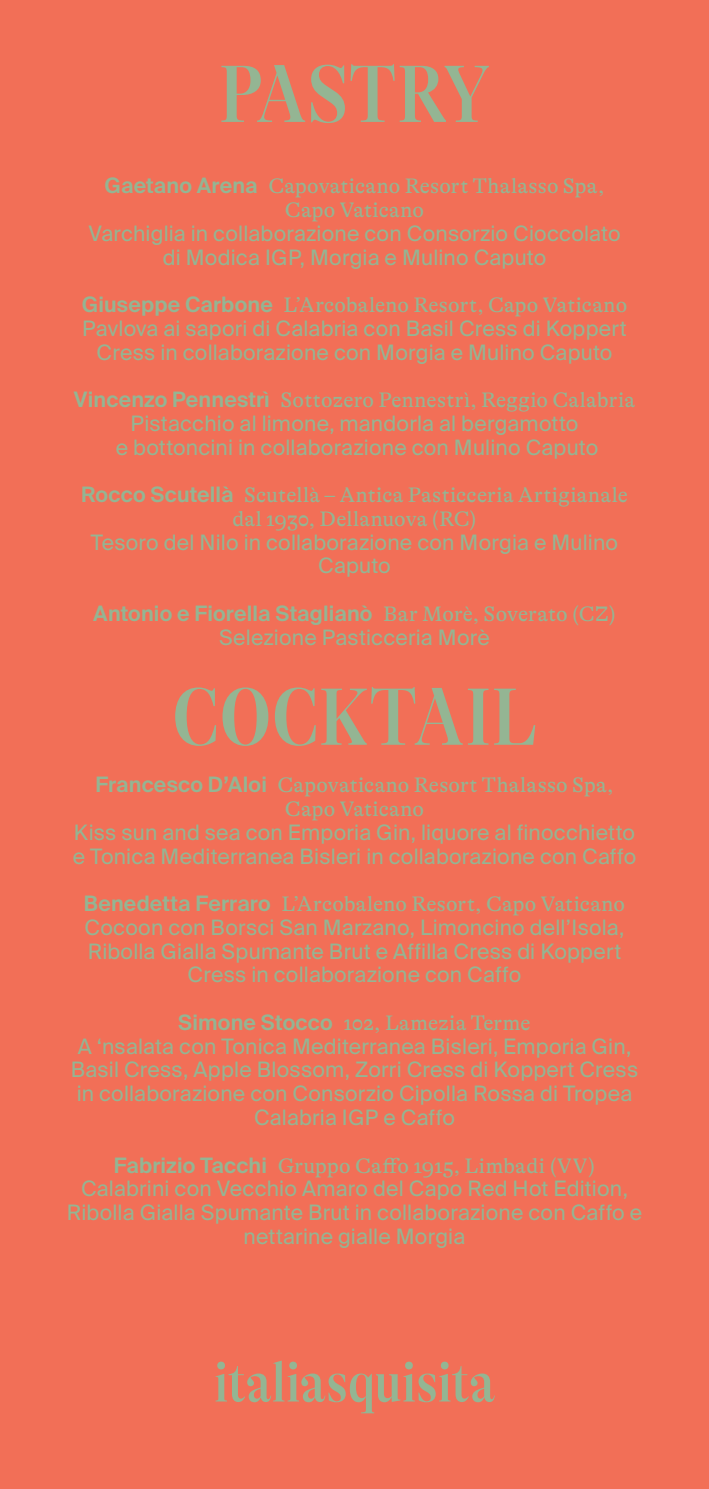
<style>
.page{position:relative;width:709px;height:1489px;background:#fff}
.page>*{position:absolute;margin:0;border:0;box-sizing:border-box;transform-origin:0 0}
.t1{font:500 condensed 82.5px "GT Alpina Fine";letter-spacing:.005em;color:#94b593}
.t2{font:500 condensed 57.5px "GT Alpina Fine";letter-spacing:-.005em;color:#94b593}
._8_10_suisse_int_l_-_box___testo{font:21.25px/23.8px "Suisse Intl";letter-spacing:.01em;color:#94b593;text-align:center}
._8_10_suisse_int_l_-_box___testo-2{font:21.25px/23.8px "GT Alpina";letter-spacing:.01em;color:#94b593;text-align:center}
._8_10_suisse_int_l_-_box___testo-3{font:600 21.25px "Suisse Intl";letter-spacing:.01em;color:#94b593}
.s1{font-family:"Suisse Intl";font-weight:600}
.s2{font-family:"GT Alpina";font-weight:400}
</style>
<div class="page">
<div style="left:0;top:0;width:709px;height:1488px;background:#f26f57"></div>
<p class="t1" style="left:219px;top:48px;width:272px">PASTRY</p>
<p class="_8_10_suisse_int_l_-_box___testo-2" style="left:105px;top:174px;width:501px"><span class="s1">Gaetano Arena</span> Capovaticano Resort Thalasso Spa,<br>Capo Vaticano</p>
<p class="_8_10_suisse_int_l_-_box___testo" style="left:88px;top:221px;width:533px">Varchiglia in collaborazione con Consorzio Cioccolato di Modica IGP, Morgia e Mulino Caputo</p>
<p class="_8_10_suisse_int_l_-_box___testo-2" style="left:82px;top:293px;width:547px"><span class="s1">Giuseppe Carbone</span> L’Arcobaleno Resort, Capo Vaticano</p>
<p class="_8_10_suisse_int_l_-_box___testo" style="left:82px;top:316px;width:546px">Pavlova ai sapori di Calabria con Basil Cress di Koppert<br>Cress in collaborazione con Morgia e Mulino Caputo</p>
<p class="_8_10_suisse_int_l_-_box___testo-2" style="left:74px;top:388px;width:562px"><span class="s1">Vincenzo Pennestrì</span> Sottozero Pennestrì, Reggio Calabria</p>
<p class="_8_10_suisse_int_l_-_box___testo" style="left:116px;top:411px;width:484px">Pistacchio al limone, mandorla al bergamotto<br>e bottoncini in collaborazione con Mulino Caputo</p>
<p class="_8_10_suisse_int_l_-_box___testo-2" style="left:81px;top:483px;width:548px"><span class="s1">Rocco Scutellà</span> Scutellà – Antica Pasticceria Artigianale dal 1930, Dellanuova (RC)</p>
<p class="_8_10_suisse_int_l_-_box___testo" style="left:91px;top:530px;width:529px">Tesoro del Nilo in collaborazione con Morgia e Mulino<br>Caputo</p>
<p class="_8_10_suisse_int_l_-_box___testo-3" style="left:93px;top:601px;width:524px">Antonio e Fiorella Staglianò <span class="s2">Bar Morè, Soverato (CZ)</span></p>
<p class="_8_10_suisse_int_l_-_box___testo" style="left:219px;top:625px;width:272px">Selezione Pasticceria Morè</p>
<p class="t1" style="left:172px;top:671px;width:366px">COCKTAIL</p>
<p class="_8_10_suisse_int_l_-_box___testo-2" style="left:95px;top:773px;width:519px"><span class="s1">Francesco D’Aloi</span> Capovaticano Resort Thalasso Spa,<br>Capo Vaticano</p>
<p class="_8_10_suisse_int_l_-_box___testo" style="left:73px;top:820px;width:565px;text-align:left">Kiss sun and sea con Emporia Gin, liquore al finocchietto e Tonica Mediterranea Bisleri in collaborazione con Caffo</p>
<p class="_8_10_suisse_int_l_-_box___testo-2" style="left:84px;top:892px;width:543px"><span class="s1">Benedetta Ferraro</span> L’Arcobaleno Resort, Capo Vaticano</p>
<p class="_8_10_suisse_int_l_-_box___testo" style="left:84px;top:915px;width:541px">Cocoon con Borsci San Marzano, Limoncino dell’Isola,<br>Ribolla Gialla Spumante Brut e Affilla Cress di Koppert<br>Cress in collaborazione con Caffo</p>
<p class="_8_10_suisse_int_l_-_box___testo-2" style="left:178px;top:1011px;width:354px"><span class="s1">Simone Stocco</span> 102, Lamezia Terme</p>
<p class="_8_10_suisse_int_l_-_box___testo" style="left:71px;top:1034px;width:569px">A ‘nsalata con Tonica Mediterranea Bisleri, Emporia Gin, Basil Cress, Apple Blossom, Zorri Cress di Koppert Cress in collaborazione con Consorzio Cipolla Rossa di Tropea Calabria IGP e Caffo</p>
<p class="_8_10_suisse_int_l_-_box___testo-2" style="left:114px;top:1153px;width:483px"><span class="s1">Fabrizio Tacchi</span> Gruppo Caffo 1915, Limbadi (VV)</p>
<p class="_8_10_suisse_int_l_-_box___testo" style="left:67px;top:1176px;width:577px">Calabrini con Vecchio Amaro del Capo Red Hot Edition,<br>Ribolla Gialla Spumante Brut in collaborazione con Caffo e nettarine gialle Morgia</p>
<p class="t2" style="left:214px;top:1349px;width:282px">italiasquisita</p>
</div>
